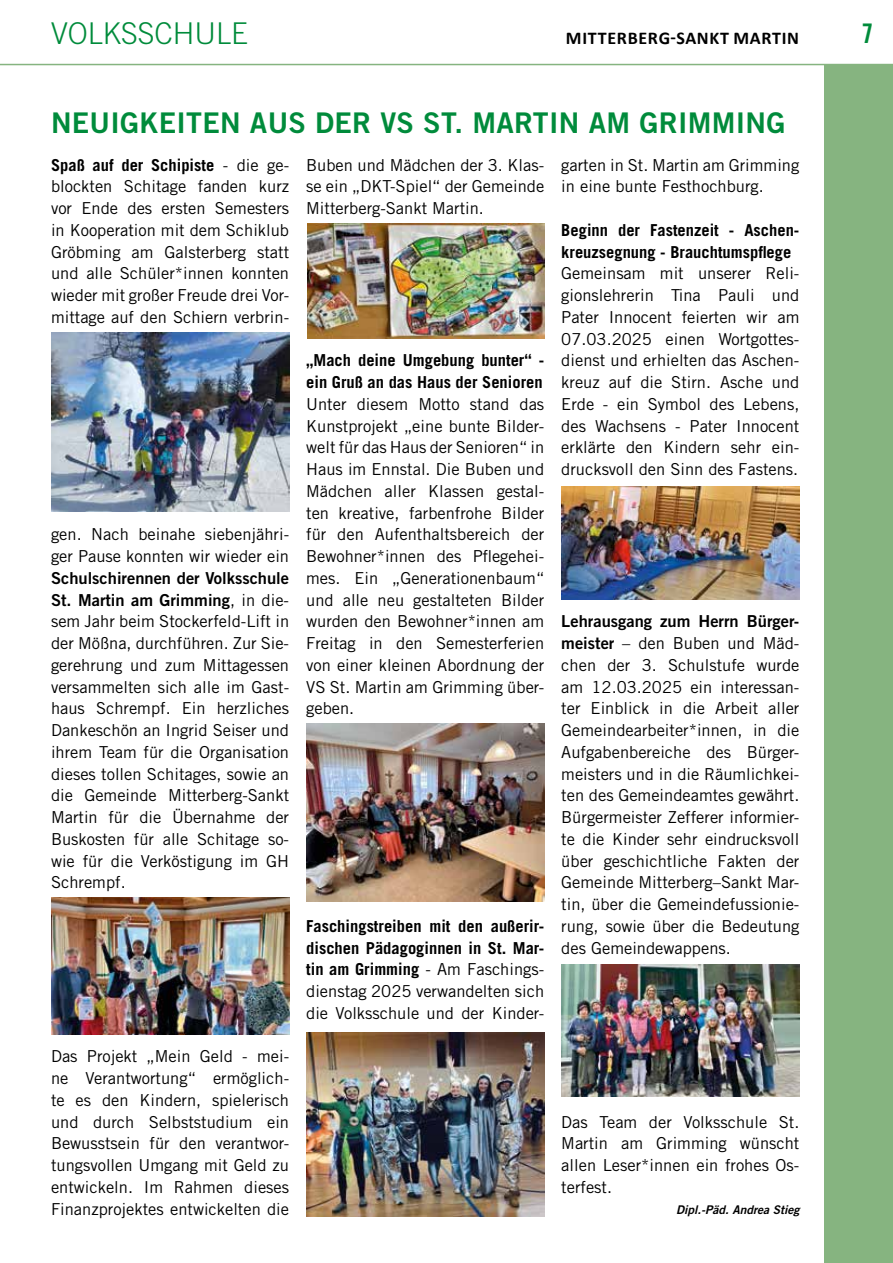
<style>
.page{position:relative;width:893px;height:1263px;background:#fff}
.page>*{position:absolute;margin:0;border:0;box-sizing:border-box;transform-origin:0 0}
.t1{font:300 30px "Trade Gothic LT Std";color:#008b3b}
.t2{font:28.5px "Trade Gothic LT Std Bd 2";letter-spacing:.01em;color:#008b3b}
.t3{font:27px "Trade Gothic LT Std Bd Cn 20";color:#008b3b}
.t4{font:700 18px "Calibri";letter-spacing:.04em;color:#000}
.t5{font:16.5px/21.8px "Trade Gothic LT Std";color:#000;text-align:justify}
.t6{font:700 16.5px/21.8px "Trade Gothic LT Std";color:#000}
.t7{font:16.5px/21.8px "Trade Gothic LT Std Bd 2";color:#000}
.t8{font:12px "Trade Gothic LT Std Bd 2 Obl";color:#000}
.s1{font-weight:700}
.s2{font-family:"Trade Gothic LT Std"}
.s3{font-family:"Trade Gothic LT Std Bd 2"}
.s4{font-weight:400}
</style>
<div class="page">
<hr style="left:0;top:64px;width:893px;height:1px;background:#86b480">
<div style="left:825px;top:64px;width:68px;height:1199px;background:#86b480"></div>
<img style="left:51px;top:897px;width:238px;height:138px">
<img style="left:51px;top:332px;width:238px;height:179px">
<img style="left:307px;top:223px;width:237px;height:116px">
<img style="left:306px;top:723px;width:238px;height:179px">
<img style="left:306px;top:1033px;width:238px;height:183px">
<img style="left:561px;top:486px;width:238px;height:113px">
<img style="left:561px;top:965px;width:238px;height:131px">
<h1 class="t1" style="left:51px;top:15px;width:198px">VOLKSSCHULE</h1>
<p class="t4" style="left:566px;top:26px;width:235px">MITTERBERG-SANKT MARTIN</p>
<h3 class="t3" style="left:861px;top:17px;width:13px">7</h3>
<h2 class="t2" style="left:51px;top:105px;width:736px">NEUIGKEITEN AUS DER VS ST. MARTIN AM GRIMMING</h2>
<p class="t5" style="left:51px;top:154px;width:240px"><span class="s1">Spaß auf der Schipiste</span> - die ge&shy;blockten Schitage fanden kurz vor Ende des ersten Semesters in Kooperation mit dem Schiklub Gröbming am Galsterberg statt und alle Schüler*innen konnten wieder mit großer Freude drei Vor&shy;mittage auf den Schiern verbrin-</p>
<p class="t5" style="left:561px;top:154px;width:240px">garten in St. Martin am Grimming in eine bunte Festhochburg.</p>
<p class="t6" style="left:561px;top:219px;width:240px">Beginn der Fastenzeit - Aschen&shy;kreuzsegnung - Brauchtumspflege</p>
<p class="t5" style="left:561px;top:262px;width:240px">Gemeinsam mit unserer Reli&shy;gionslehrerin Tina Pauli und Pater Innocent feierten wir am 07.03.2025 einen Wortgottes&shy;dienst und erhielten das Aschen&shy;kreuz auf die Stirn. Asche und Erde - ein Symbol des Lebens, des Wachsens - Pater Innocent erklärte den Kindern sehr ein&shy;drucksvoll den Sinn des Fastens.</p>
<p class="t5" style="left:306px;top:154px;width:240px">Buben und Mädchen der 3. Klas&shy;se ein „DKT-Spiel“ der Gemeinde Mitterberg-Sankt Martin.</p>
<p class="t6" style="left:306px;top:349px;width:240px">„Mach deine Umgebung bunter“ - ein Gruß an das Haus der Senioren</p>
<p class="t5" style="left:306px;top:393px;width:240px">Unter diesem Motto stand das Kunstprojekt „eine bunte Bilder&shy;welt für das Haus der Senioren“ in Haus im Ennstal. Die Buben und Mädchen aller Klassen gestal&shy;ten kreative, farbenfrohe Bilder für den Aufenthaltsbereich der Bewohner*innen des Pflegehei&shy;mes. Ein „Generationenbaum“ und alle neu gestalteten Bilder wurden den Bewohner*innen am Freitag in den Semesterferien von einer kleinen Abordnung der VS St. Martin am Grimming über&shy;geben.</p>
<p class="t5" style="left:51px;top:523px;width:240px">gen. Nach beinahe siebenjähri&shy;ger Pause konnten wir wieder ein</p>
<p class="t7" style="left:51px;top:567px;width:240px">Schulschirennen der Volksschule<br>St. Martin am Grimming<span class="s2">, in die-</span></p>
<p class="t5" style="left:51px;top:610px;width:240px">sem Jahr beim Stockerfeld-Lift in der Mößna, durchführen. Zur Sie&shy;gerehrung und zum Mittagessen versammelten sich alle im Gast&shy;haus Schrempf. Ein herzliches Dankeschön an Ingrid Seiser und ihrem Team für die Organisation dieses tollen Schitages, sowie an die Gemeinde Mitterberg-Sankt Martin für die Übernahme der Buskosten für alle Schitage so&shy;wie für die Verköstigung im GH Schrempf.</p>
<p class="t7" style="left:561px;top:610px;width:240px">Lehrausgang zum Herrn Bürger-</p>
<p class="t5" style="left:561px;top:632px;width:240px"><span class="s3">meister</span> – den Buben und Mäd&shy;chen der 3. Schulstufe wurde am 12.03.2025 ein interessan&shy;ter Einblick in die Arbeit aller Gemeindearbeiter*innen, in die Aufgabenbereiche des Bürger&shy;meisters und in die Räumlichkei&shy;ten des Gemeindeamtes gewährt.<br>Bürgermeister Zefferer informier&shy;te die Kinder sehr eindrucksvoll über geschichtliche Fakten der Gemeinde Mitterberg–Sankt Mar&shy;tin, über die Gemeindefussionie&shy;rung, sowie über die Bedeutung des Gemeindewappens.</p>
<p class="t6" style="left:306px;top:915px;width:240px;text-align:justify">Faschingstreiben mit den außerir&shy;dischen Pädagoginnen in St. Mar&shy;tin am Grimming <span class="s4">- Am Faschings&shy;dienstag 2025 verwandelten sich die Volksschule und der Kinder-</span></p>
<p class="t5" style="left:51px;top:1045px;width:240px">Das Projekt „Mein Geld - mei&shy;ne Verantwortung“ ermöglich&shy;te es den Kindern, spielerisch und durch Selbststudium ein Bewusstsein für den verantwor&shy;tungsvollen Umgang mit Geld zu entwickeln. Im Rahmen dieses Finanzprojektes entwickelten die</p>
<p class="t5" style="left:561px;top:1110px;width:240px">Das Team der Volksschule St.<br>Martin am Grimming wünscht allen Leser*innen ein frohes Os&shy;terfest.</p>
<p class="t8" style="left:676px;top:1202px;width:125px">Dipl.-Päd. Andrea Stieg</p>
</div>
